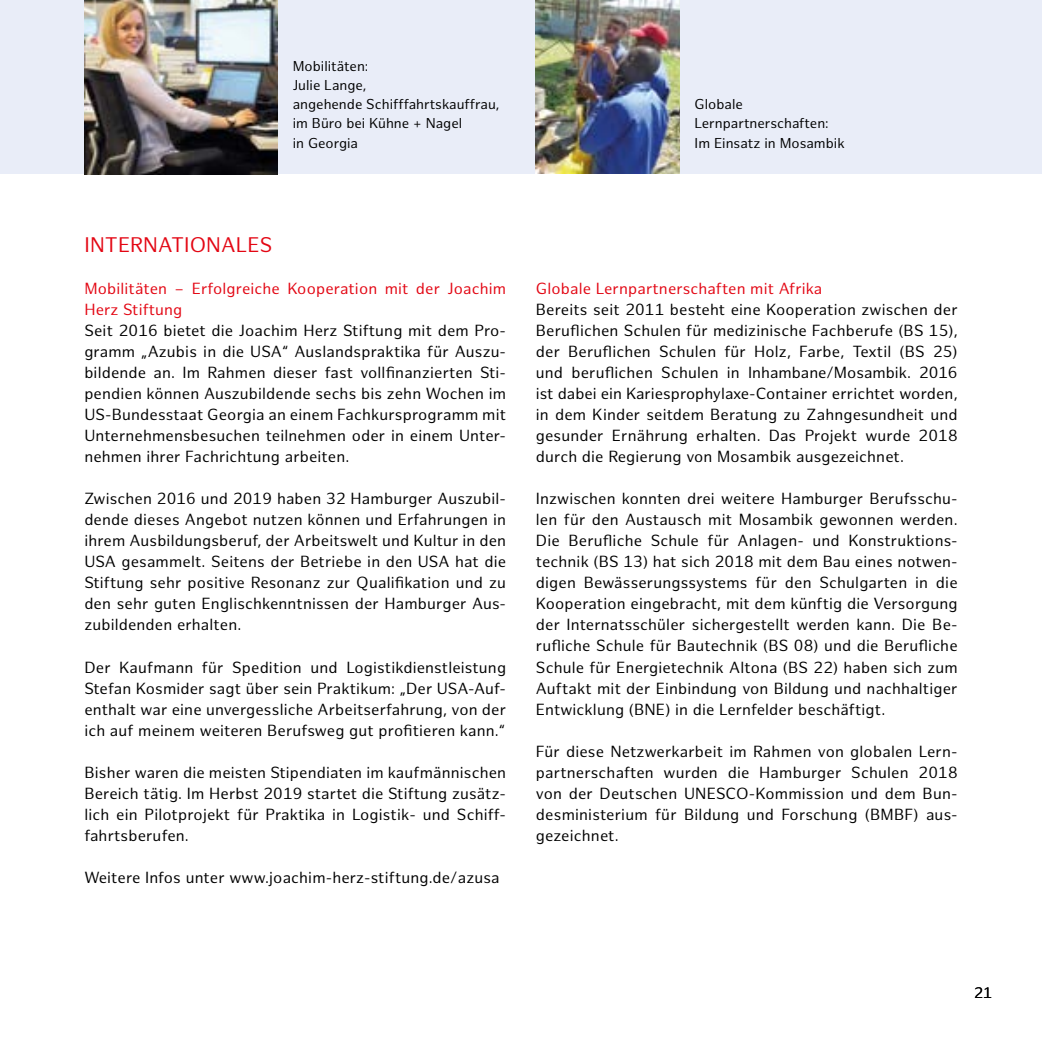
<style>
.page{position:relative;width:1042px;height:1042px;background:#fff}
.page>*{position:absolute;margin:0;border:0;box-sizing:border-box;transform-origin:0 0}
.H1{font:20.65px "Hamburg Sans";letter-spacing:.005em;color:#e30613}
.Fließtext{font:15.75px/21px "Hamburg Sans";letter-spacing:.01em;color:#000;text-align:justify}
.H2{font:15.75px/21px "Hamburg Sans";letter-spacing:.01em;color:#e30613}
.t1{font:14.88px "Hamburg Sans";color:#000}
.Text_Oberleiste{font:14px/19.2px "Hamburg Sans";color:#000}
</style>
<div class="page">
<div style="left:0;top:0;width:1042px;height:174px;background:#e9edf8"></div>
<img style="left:536px;top:0;width:144px;height:174px">
<img style="left:84px;top:0;width:194px;height:175px">
<p class="Text_Oberleiste" style="left:293px;top:57px;width:77px">Mobilitäten:</p>
<p class="Text_Oberleiste" style="left:293px;top:76px;width:208px">Julie Lange,<br>angehende Schifffahrtskauffrau, im Büro bei Kühne + Nagel</p>
<p class="Text_Oberleiste" style="left:293px;top:134px;width:67px">in Georgia</p>
<p class="Text_Oberleiste" style="left:694px;top:95px;width:136px">Globale<br>Lernpartnerschaften:</p>
<p class="Text_Oberleiste" style="left:694px;top:134px;width:151px">Im Einsatz in Mosambik</p>
<h2 class="H1" style="left:84px;top:233px;width:189px">INTERNATIONALES</h2>
<h3 class="H2" style="left:84px;top:279px;width:423px">Mobilitäten – Erfolgreiche Kooperation mit der Joachim<br>Herz Stiftung</h3>
<p class="Fließtext" style="left:84px;top:321px;width:423px">Seit 2016 bietet die Joachim Herz Stiftung mit dem Pro&shy;gramm „Azubis in die USA“ Auslandspraktika für Auszu&shy;bildende an. Im Rahmen dieser fast vollfinanzierten Sti&shy;pendien können Auszubildende sechs bis zehn Wochen im US-Bundesstaat Georgia an einem Fachkursprogramm mit Unternehmensbesuchen teilnehmen oder in einem Unter&shy;nehmen ihrer Fachrichtung arbeiten.</p>
<p class="Fließtext" style="left:84px;top:489px;width:423px">Zwischen 2016 und 2019 haben 32 Hamburger Auszubil&shy;dende dieses Angebot nutzen können und Erfahrungen in ihrem Ausbildungsberuf, der Arbeitswelt und Kultur in den USA gesammelt. Seitens der Betriebe in den USA hat die Stiftung sehr positive Resonanz zur Qualifikation und zu den sehr guten Englischkenntnissen der Hamburger Aus&shy;zubildenden erhalten.</p>
<p class="Fließtext" style="left:84px;top:657px;width:423px">Der Kaufmann für Spedition und Logistikdienstleistung Stefan Kosmider sagt über sein Praktikum: „Der USA-Auf&shy;enthalt war eine unvergessliche Arbeitserfahrung, von der ich auf meinem weiteren Berufsweg gut profitieren kann.“</p>
<p class="Fließtext" style="left:84px;top:762px;width:423px">Bisher waren die meisten Stipendiaten im kaufmännischen Bereich tätig. Im Herbst 2019 startet die Stiftung zusätz&shy;lich ein Pilotprojekt für Praktika in Logistik- und Schiff&shy;fahrtsberufen.</p>
<p class="Fließtext" style="left:84px;top:867px;width:417px">Weitere Infos unter www.joachim-herz-stiftung.de/azusa</p>
<h3 class="H2" style="left:536px;top:279px;width:288px">Globale Lernpartnerschaften mit Afrika</h3>
<p class="Fließtext" style="left:536px;top:300px;width:423px">Bereits seit 2011 besteht eine Kooperation zwischen der Beruflichen Schulen für medizinische Fachberufe (BS 15), der Beruflichen Schulen für Holz, Farbe, Textil (BS 25) und beruflichen Schulen in Inhambane/Mosambik. 2016 ist dabei ein Kariesprophylaxe-Container errichtet worden, in dem Kinder seitdem Beratung zu Zahngesundheit und gesunder Ernährung erhalten. Das Projekt wurde 2018 durch die Regierung von Mosambik ausgezeichnet.</p>
<p class="Fließtext" style="left:536px;top:489px;width:423px">Inzwischen konnten drei weitere Hamburger Berufsschu&shy;len für den Austausch mit Mosambik gewonnen werden.<br>Die Berufliche Schule für Anlagen- und Konstruktions&shy;technik (BS 13) hat sich 2018 mit dem Bau eines notwen&shy;digen Bewässerungssystems für den Schulgarten in die Kooperation eingebracht, mit dem künftig die Versorgung der Internatsschüler sichergestellt werden kann. Die Be&shy;rufliche Schule für Bautechnik (BS 08) und die Berufliche Schule für Energietechnik Altona (BS 22) haben sich zum Auftakt mit der Einbindung von Bildung und nachhaltiger Entwicklung (BNE) in die Lernfelder beschäftigt.</p>
<p class="Fließtext" style="left:536px;top:741px;width:423px">Für diese Netzwerkarbeit im Rahmen von globalen Lern&shy;partnerschaften wurden die Hamburger Schulen 2018 von der Deutschen UNESCO-Kommission und dem Bun&shy;desministerium für Bildung und Forschung (BMBF) aus&shy;gezeichnet.</p>
<p class="t1" style="left:974px;top:984px;width:20px">21</p>
</div>
